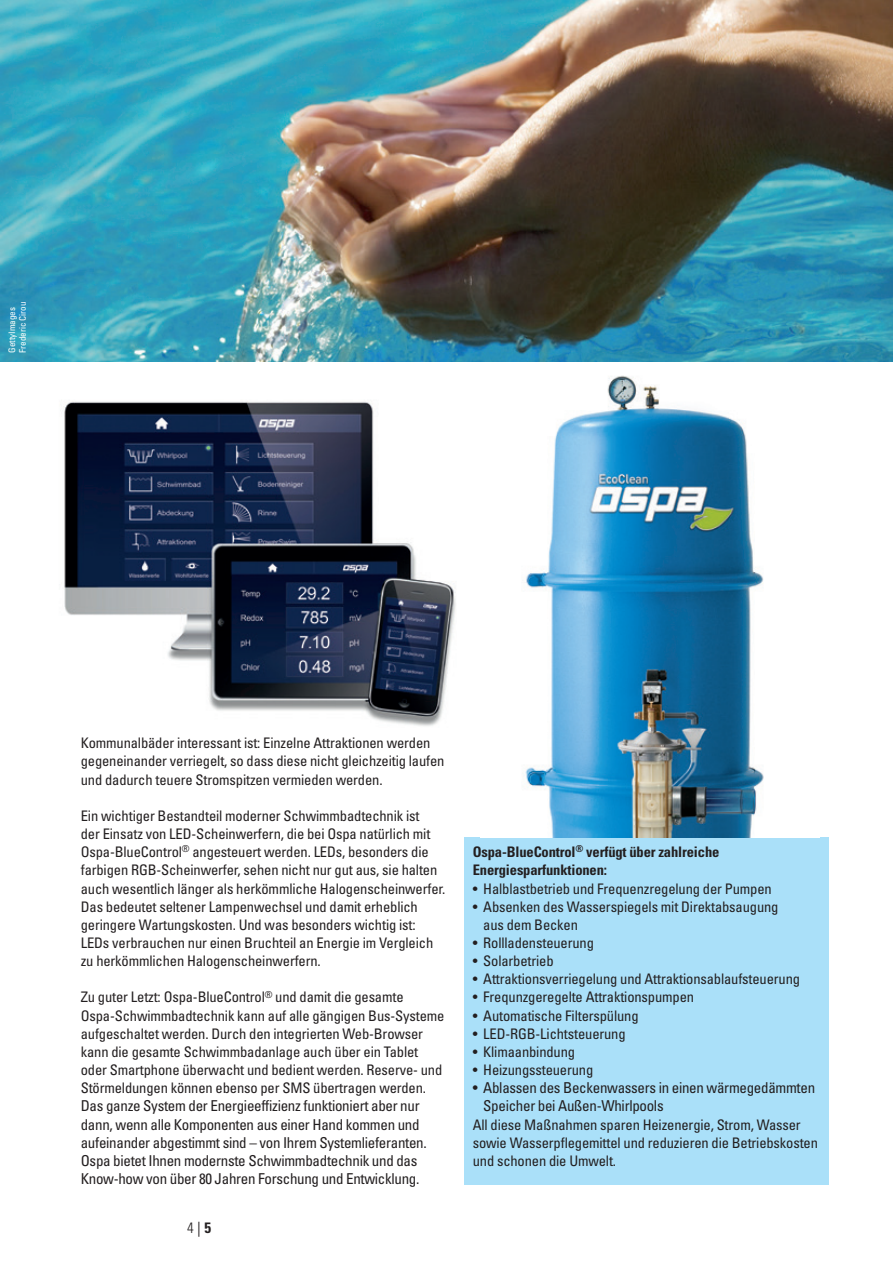
<style>
.page{position:relative;width:893px;height:1263px;background:#fff}
.page>*{position:absolute;margin:0;border:0;box-sizing:border-box;transform-origin:0 0}
.t1{font:condensed 15px/18.1px "Univers LT Std";letter-spacing:-.02em;color:#231f20}
.t2{font:300 condensed 15px "Univers LT Std";color:#231f20}
.t3{font:condensed 14.55px/18.1px "Univers LT Std";letter-spacing:-.01em;color:#231f20}
.t4{font:700 condensed 14.55px/18.1px "Univers LT Std";letter-spacing:-.01em;color:#231f20}
.t5{font:condensed 9px/10.8px "Univers LT Std";color:#fff}
.s1{font-weight:400}
.s2{font-weight:700}
</style>
<div class="page">
<div style="left:464px;top:837px;width:364px;height:347px;background:#aae0f9"></div>
<img style="left:0;top:0;width:893px;height:361px">
<img style="left:63px;top:401px;width:393px;height:325px">
<img style="left:525px;top:375px;width:239px;height:462px">
<p class="t5" style="left:6px;top:353px;width:52px;rotate:-90deg">GettyImages<br>Frederic Cirou</p>
<p class="t3" style="left:81px;top:734px;width:365px">Kommunalbäder interessant ist: Einzelne Attraktionen werden gegeneinander verriegelt, so dass diese nicht gleichzeitig laufen und dadurch teuere Stromspitzen vermieden werden.</p>
<p class="t3" style="left:81px;top:806px;width:366px">Ein wichtiger Bestandteil moderner Schwimmbadtechnik ist<br>der Einsatz von LED-Scheinwerfern, die bei Ospa natürlich mit Ospa-BlueControl<sup>®</sup> angesteuert werden. LEDs, besonders die farbigen RGB-Scheinwerfer, sehen nicht nur gut aus, sie halten auch wesentlich länger als herkömmliche Halogenscheinwerfer.<br>Das bedeutet seltener Lampenwechsel und damit erheblich geringere Wartungskosten. Und was besonders wichtig ist:<br>LEDs verbrauchen nur einen Bruchteil an Energie im Vergleich zu herkömmlichen Halogenscheinwerfern.</p>
<p class="t3" style="left:81px;top:988px;width:365px">Zu guter Letzt: Ospa-BlueControl<sup>®</sup> und damit die gesamte Ospa-Schwimmbadtechnik kann auf alle gängigen Bus-Systeme aufgeschaltet werden. Durch den integrierten Web-Browser kann die gesamte Schwimmbadanlage auch über ein Tablet oder Smartphone überwacht und bedient werden. Reserve- und Störmeldungen können ebenso per SMS übertragen werden.</p>
<p class="t1" style="left:81px;top:1097px;width:348px">Das ganze System der Energieeffizienz funktioniert aber nur dann, wenn alle Komponenten aus einer Hand kommen und aufeinander abgestimmt sind – von Ihrem Systemlieferanten.<br>Ospa bietet Ihnen modernste Schwimmbadtechnik und das Know-how von über 80 Jahren Forschung und Entwicklung.</p>
<p class="t2" style="left:187px;top:1218px;width:25px">4 <span class="s1">|</span> <span class="s2">5</span></p>
<p class="t4" style="left:473px;top:843px;width:248px">Ospa-BlueControl<sup>®</sup> verfügt über zahlreiche<br>Energiesparfunktionen:</p>
<p class="t3" style="left:473px;top:879px;width:300px">• Halblastbetrieb und Frequenzregelung der Pumpen</p>
<p class="t3" style="left:483px;top:897px;width:297px;text-indent:-11px">• Absenken des Wasserspiegels mit Direktabsaugung aus dem Becken</p>
<p class="t3" style="left:473px;top:933px;width:123px">• Rollladensteuerung</p>
<p class="t3" style="left:473px;top:952px;width:82px">• Solarbetrieb</p>
<p class="t3" style="left:473px;top:970px;width:329px">• Attraktionsverriegelung und Attraktionsablaufsteuerung</p>
<p class="t3" style="left:473px;top:988px;width:223px">• Frequnzgeregelte Attraktionspumpen</p>
<p class="t3" style="left:473px;top:1006px;width:167px">• Automatische Filterspülung</p>
<p class="t3" style="left:473px;top:1024px;width:154px">• LED-RGB-Lichtsteuerung</p>
<p class="t3" style="left:473px;top:1042px;width:104px">• Klimaanbindung</p>
<p class="t3" style="left:473px;top:1060px;width:122px">• Heizungssteuerung</p>
<p class="t1" style="left:483px;top:1078px;width:333px;text-indent:-10px">• Ablassen des Beckenwassers in einen wärmegedämmten<br>Speicher bei Außen-Whirlpools</p>
<p class="t3" style="left:473px;top:1115px;width:347px">All diese Maßnahmen sparen Heizenergie, Strom, Wasser sowie Wasserpflegemittel und reduzieren die Betriebskosten und schonen die Umwelt.</p>
</div>
